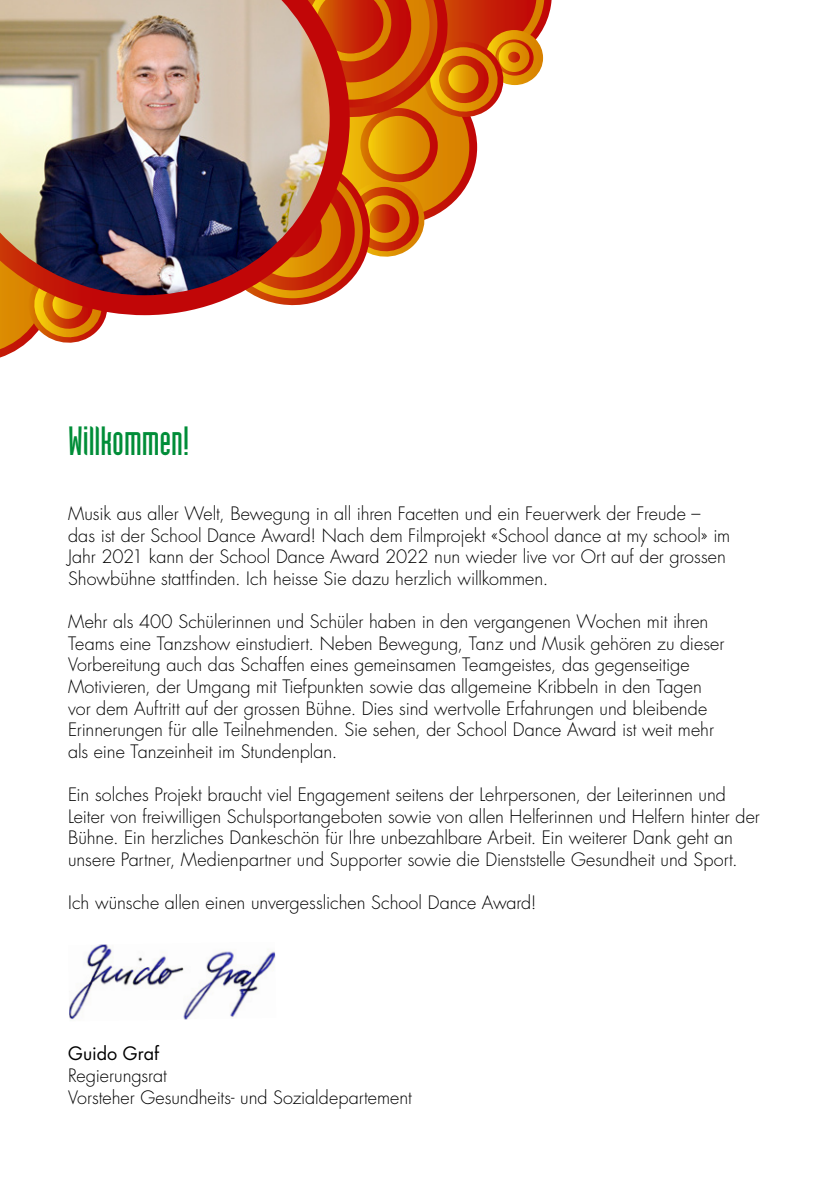
<style>
.page{position:relative;width:840px;height:1191px;background:#fff}
.page>*{position:absolute;margin:0;border:0;box-sizing:border-box;transform-origin:0 0}
.t1{font:40px "Industria LT Solid";color:#008d38}
.t2{font:300 18px/21.6px "Futura Luzern";color:#000}
.t3{font:18px "Futura Luzern";letter-spacing:.005em;color:#000}
</style>
<div class="page">
<svg style="left:0;top:315px;width:107px;height:42px"></svg>
<svg style="left:349px;top:0;width:202px;height:282px"></svg>
<img style="left:0;top:0;width:349px;height:315px">
<img style="left:69px;top:944px;width:207px;height:76px">
<h1 class="t1" style="left:68px;top:419px;width:123px">Willkommen!</h1>
<p class="t2" style="left:68px;top:503px;width:663px">Musik aus aller Welt, Bewegung in all ihren Facetten und ein Feuerwerk der Freude – das ist der School Dance Award! Nach dem Filmprojekt «School dance at my school» im Jahr 2021 kann der School Dance Award 2022 nun wieder live vor Ort auf der grossen Showbühne stattfinden. Ich heisse Sie dazu herzlich willkommen.</p>
<p class="t2" style="left:68px;top:611px;width:657px">Mehr als 400 Schülerinnen und Schüler haben in den vergangenen Wochen mit ihren Teams eine Tanzshow einstudiert. Neben Bewegung, Tanz und Musik gehören zu dieser Vorbereitung auch das Schaffen eines gemeinsamen Teamgeistes, das gegenseitige Motivieren, der Umgang mit Tiefpunkten sowie das allgemeine Kribbeln in den Tagen vor dem Auftritt auf der grossen Bühne. Dies sind wertvolle Erfahrungen und bleibende Erinnerungen für alle Teilnehmenden. Sie sehen, der School Dance Award ist weit mehr als eine Tanzeinheit im Stundenplan.</p>
<p class="t2" style="left:68px;top:784px;width:692px">Ein solches Projekt braucht viel Engagement seitens der Lehrpersonen, der Leiterinnen und Leiter von freiwilligen Schulsportangeboten sowie von allen Helferinnen und Helfern hinter der Bühne. Ein herzliches Dankeschön für Ihre unbezahlbare Arbeit. Ein weiterer Dank geht an unsere Partner, Medienpartner und Supporter sowie die Dienststelle Gesundheit und Sport.</p>
<p class="t2" style="left:68px;top:892px;width:470px">Ich wünsche allen einen unvergesslichen School Dance Award!</p>
<p class="t3" style="left:68px;top:1042px;width:92px">Guido Graf</p>
<p class="t2" style="left:68px;top:1065px;width:345px">Regierungsrat<br>Vorsteher Gesundheits- und Sozialdepartement</p>
</div>
